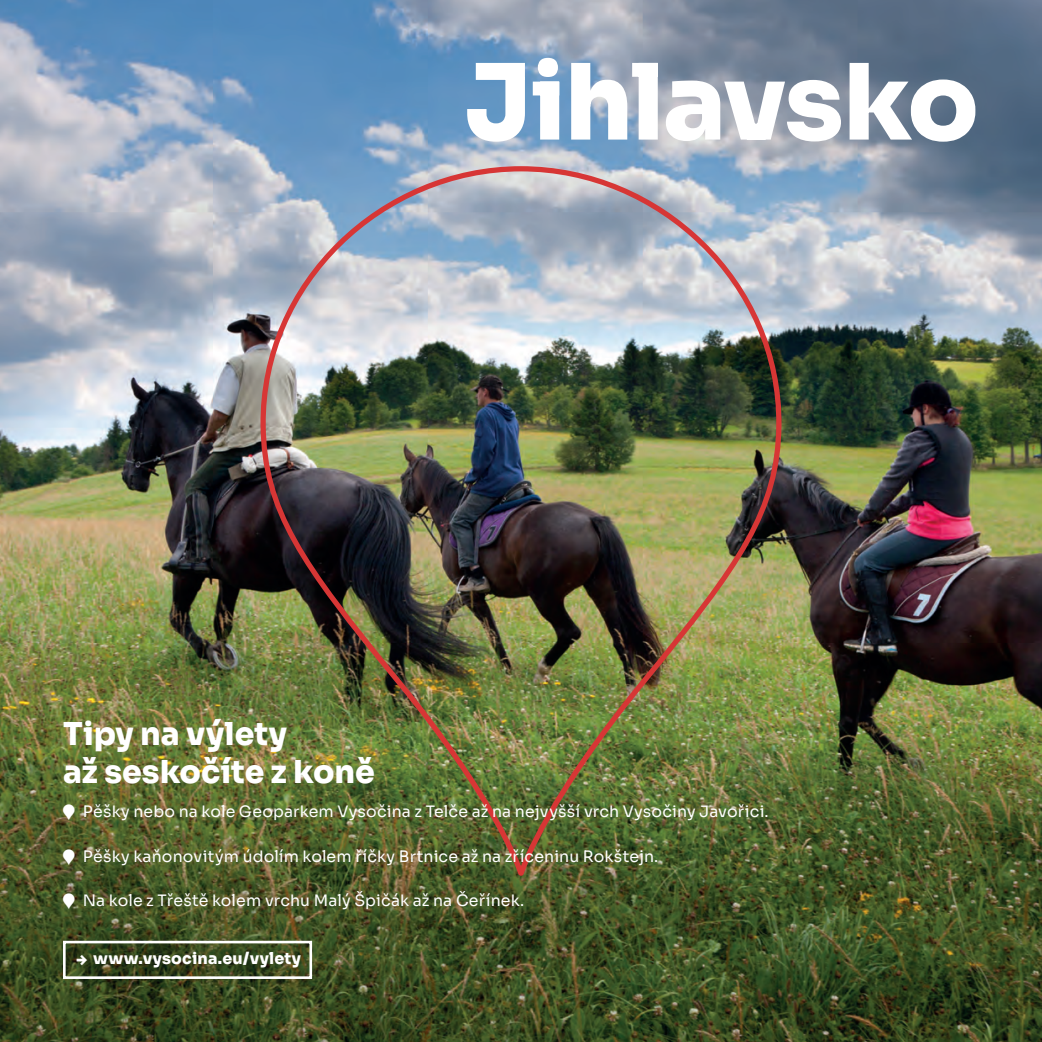
<style>
.page{position:relative;width:1042px;height:1042px;background:#fff}
.page>*{position:absolute;margin:0;border:0;box-sizing:border-box;transform-origin:0 0}
.t1{font:700 105px "Vysocina Sora";letter-spacing:-.02em;color:#fff}
.t2{font:700 31.5px/38px "Vysocina Sora";color:#fff}
.t3{font:15.75px "Vysocina Sora";letter-spacing:.01em;color:#fff}
.t4{font:700 15.75px "Vysocina Sora";letter-spacing:.015em;color:#fff}
.s1{font-weight:700}
</style>
<div class="page">
<img style="left:0;top:0;width:1042px;height:1042px">
<div style="left:63px;top:941px;width:249px;height:38px;border:3px solid #fff"></div>
<img style="left:258px;top:164px;width:526px;height:709px">
<svg style="left:77px;top:954px;width:10px;height:11px"></svg>
<h1 class="t1" style="left:464px;top:38px;width:517px">Jihlavsko</h1>
<h2 class="t2" style="left:63px;top:715px;width:313px">Tipy na výlety<br>až seskočíte z koně</h2>
<p class="t3" style="left:63px;top:802px;width:707px"><span class="s1">®</span> Pěšky nebo na kole Geoparkem Vysočina z Telče až na nejvyšší vrch Vysočiny Javořici.</p>
<p class="t3" style="left:63px;top:846px;width:597px"><span class="s1">®</span> Pěšky kaňonovitým údolím kolem říčky Brtnice až na zříceninu Rokštejn.</p>
<p class="t3" style="left:63px;top:891px;width:463px"><span class="s1">®</span> Na kole z Třeště kolem vrchu Malý Špičák až na Čeřínek.</p>
<p class="t4" style="left:93px;top:948px;width:209px">www.vysocina.eu/vylety</p>
</div>
